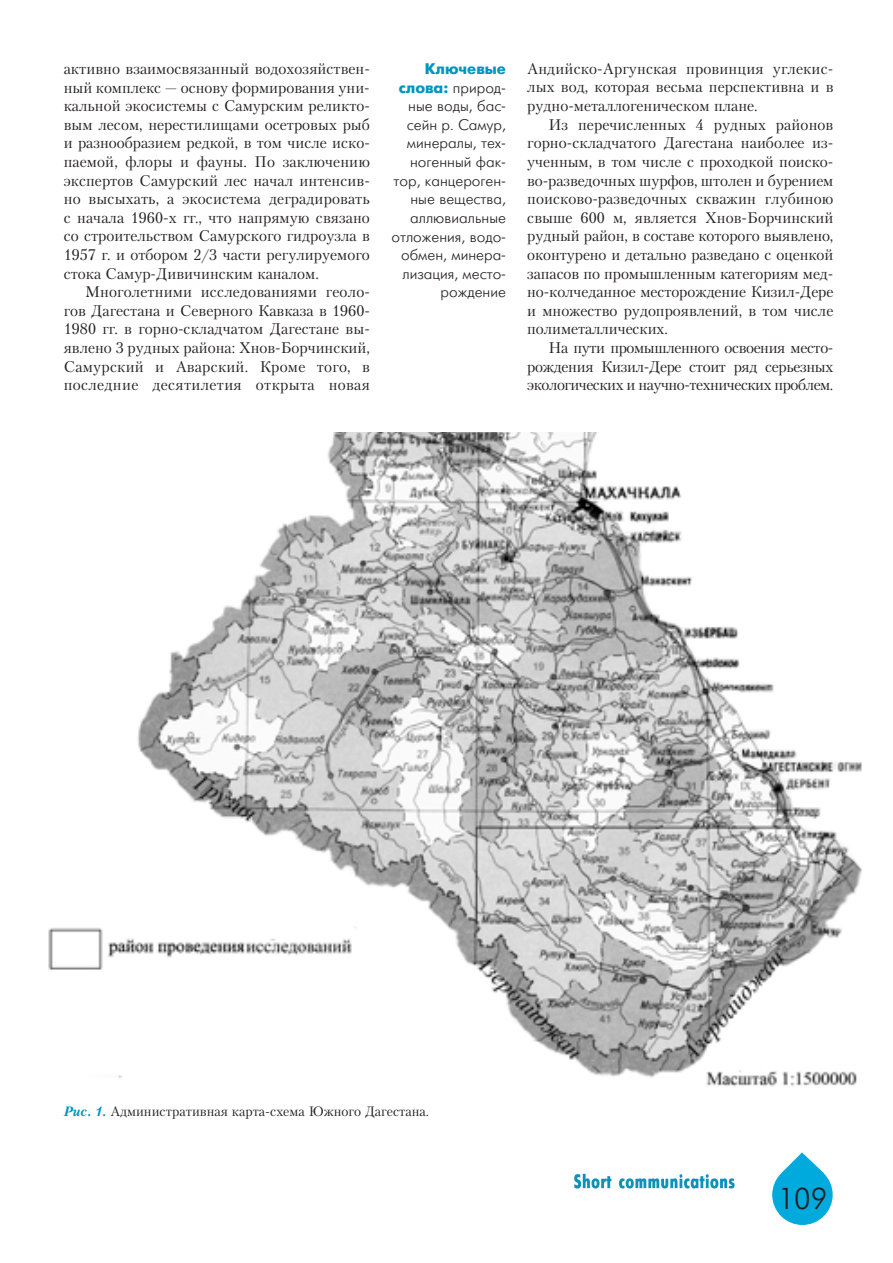
<style>
.page{position:relative;width:893px;height:1263px;background:#fff}
.page>*{position:absolute;margin:0;border:0;box-sizing:border-box;transform-origin:0 0}
.t1{font:30px "Futuris Cyrillic";color:#231f20}
.t2{font:15.3px/18.6px "Petersburg C";color:#231f20;text-align:justify}
.t3{font:15.3px/18.6px "Futuris C";color:#231f20;text-align:right}
.t4{font:13.5px "Petersburg C";color:#231f20}
.s1{font-weight:700;color:#0094c1}
.s2{font-weight:700;font-style:italic;color:#0094c1}
</style>
<div class="page">
<svg style="left:574px;top:1174px;width:160px;height:14px"></svg>
<svg style="left:772px;top:1152px;width:61px;height:73px"></svg>
<img style="left:48px;top:433px;width:814px;height:654px">
<p class="t2" style="left:64px;top:59px;width:308px">активно взаимосвязанный водохозяйствен&shy;ный комплекс — основу формирования уни&shy;кальной экосистемы с Самурским реликто&shy;вым лесом, нерестилищами осетровых рыб и разнообразием редкой, в том числе иско&shy;паемой, флоры и фауны. По заключению экспертов Самурский лес начал интенсив&shy;но высыхать, а экосистема деградировать с начала 1960-х гг., что напрямую связано со строительством Самурского гидроузла в 1957 г. и отбором 2/3 части регулируемого стока Самур-Дивичинским каналом.</p>
<p class="t2" style="left:64px;top:282px;width:308px;text-indent:21px">Многолетними исследованиями геоло&shy;гов Дагестана и Северного Кавказа в 1960- 1980 гг. в горно-складчатом Дагестане вы&shy;явлено 3 рудных района: Хнов-Борчинский, Самурский и Аварский. Кроме того, в последние десятилетия открыта новая</p>
<p class="t3" style="left:391px;top:60px;width:116px"><span class="s1">Ключевые слова:</span> природ&shy;ные воды, бас&shy;сейн р. Самур, минералы, тех&shy;ногенный фак&shy;тор, канцероген&shy;ные вещества, аллювиальные отложения, водо&shy;обмен, минера&shy;лизация, место&shy;рождение</p>
<p class="t2" style="left:527px;top:59px;width:308px">Андийско-Аргунская провинция углекис&shy;лых вод, которая весьма перспективна и в рудно-металлогеническом плане.</p>
<p class="t2" style="left:527px;top:115px;width:308px;text-indent:21px">Из перечисленных 4 рудных районов горно-складчатого Дагестана наиболее из&shy;ученным, в том числе с проходкой поиско&shy;во-разведочных шурфов, штолен и бурением поисково-разведочных скважин глубиною свыше 600 м, является Хнов-Борчинский рудный район, в составе которого выявлено, оконтурено и детально разведано с оценкой запасов по промышленным категориям мед&shy;но-колчеданное месторождение Кизил-Дере и множество рудопроявлений, в том числе полиметаллических.</p>
<p class="t2" style="left:527px;top:338px;width:308px;text-indent:21px">На пути промышленного освоения место&shy;рождения Кизил-Дере стоит ряд серьезных экологических и научно-технических проблем.</p>
<p class="t4" style="left:64px;top:1103px;width:367px"><span class="s2">Рис. 1.</span> Административная карта-схема Южного Дагестана.</p>
<h1 class="t1" style="left:778px;top:1183px;width:51px">109</h1>
</div>
